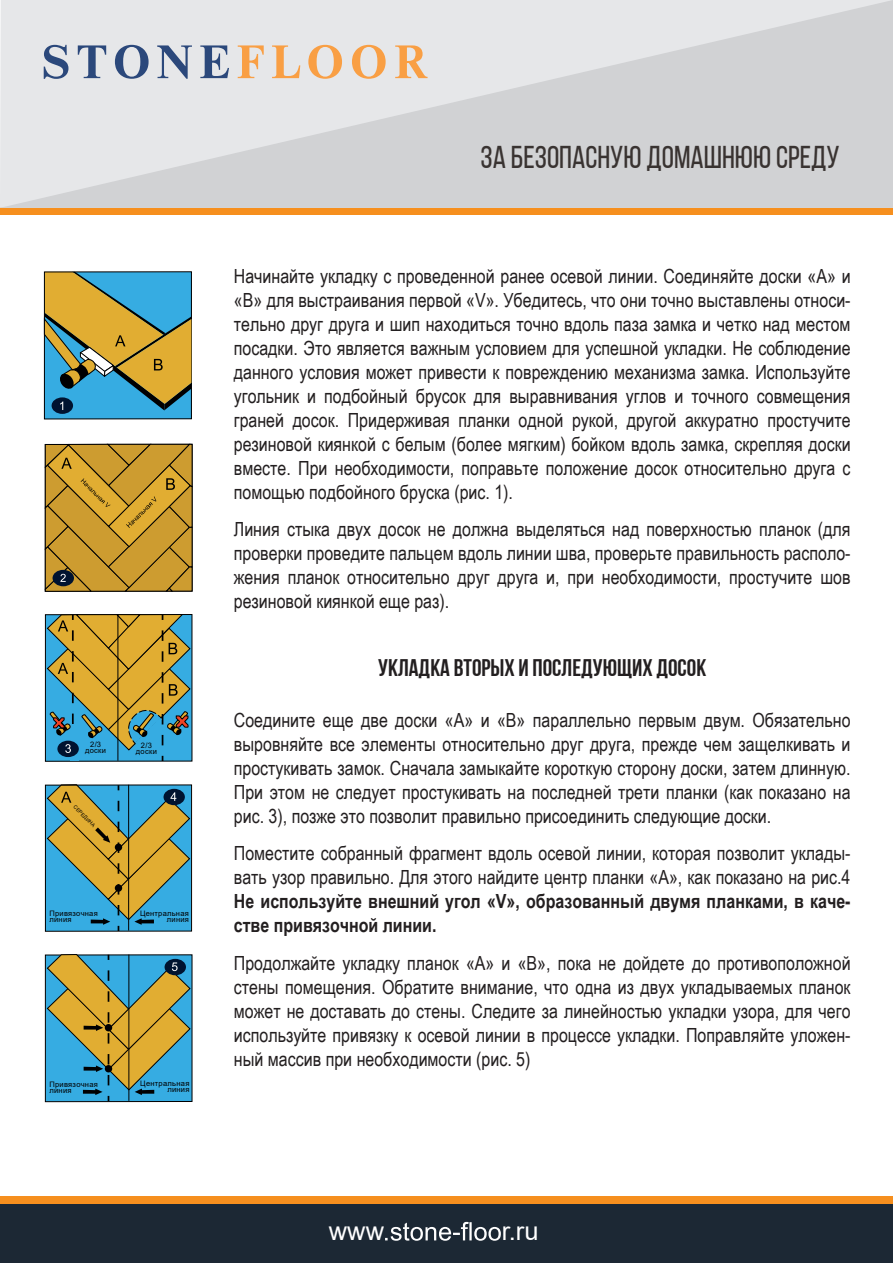
<style>
.page{position:relative;width:893px;height:1263px;background:#fff}
.page>*{position:absolute;margin:0;border:0;box-sizing:border-box;transform-origin:0 0}
.t1{font:31.5px "Bebas Neue";color:#393331}
.t2{font:25.5px "Arial";color:#fff}
.t3{font:700 24px "Bebas Neue";color:#231f20}
.t4{font:19.5px/24px "Arial Narrow";color:#231f20;text-align:justify}
.t5{font:700 19.5px/24px "Arial Narrow";color:#231f20}
.t6{font:7.5px/6px "Arial";letter-spacing:.035em;color:#000001;text-align:center}
.t7{font:4.95px "Arial";color:#000001}
</style>
<div class="page">
<div style="left:0;top:208px;width:893px;height:7px;background:#f68f1e"></div>
<div style="left:0;top:1203px;width:893px;height:60px;background:#1c2834"></div>
<svg style="left:385px;top:1222px;width:116px;height:19px"></svg>
<div style="left:0;top:1196px;width:893px;height:7px;background:#f68f1e"></div>
<svg style="left:0;top:0;width:893px;height:208px;background:#dadbdd"></svg>
<svg style="left:44px;top:45px;width:185px;height:34px;background:#a9b3c5"></svg>
<svg style="left:238px;top:45px;width:190px;height:34px;background:#ecceb0"></svg>
<div style="left:44px;top:272px;width:147px;height:147px;background:#36ace2"></div>
<div style="left:44px;top:271px;width:148px;height:148px;border:1px solid #000001"></div>
<div style="left:52px;top:397px;width:21px;height:17px;background:#001330;border-radius:50%"></div>
<svg style="left:43px;top:272px;width:148px;height:138px"></svg>
<svg style="left:44px;top:443px;width:149px;height:149px;background:#bc902e"></svg>
<div style="left:45px;top:614px;width:147px;height:148px;border:1px solid #000001"></div>
<svg style="left:46px;top:614px;width:145px;height:147px;background:#8d9b6d"></svg>
<div style="left:45px;top:784px;width:147px;height:148px;border:1px solid #000001"></div>
<svg style="left:46px;top:784px;width:145px;height:147px;background:#7ca187"></svg>
<div style="left:45px;top:954px;width:147px;height:148px;border:1px solid #000001"></div>
<svg style="left:46px;top:954px;width:145px;height:147px;background:#7da186"></svg>
<p class="t6" style="left:85px;top:741px;width:23px">2/3 доски</p>
<p class="t6" style="left:136px;top:742px;width:23px">2/3 доски</p>
<p class="t7" style="left:77px;top:803px;width:30px;rotate:45deg">СЕРЕДИНА</p>
<p class="t6" style="left:50px;top:911px;width:50px;text-align:left">Привязочная линия</p>
<p class="t6" style="left:140px;top:910px;width:50px;text-align:right">Центральная линия</p>
<p class="t6" style="left:49px;top:1081px;width:50px;text-align:left">Привязочная линия</p>
<p class="t6" style="left:140px;top:1080px;width:51px;text-align:right">Центральная линия</p>
<h1 class="t1" style="left:481px;top:140px;width:360px">ЗА БЕЗОПАСНУЮ ДОМАШНЮЮ СРЕДУ</h1>
<p class="t4" style="left:234px;top:263px;width:618px">Начинайте укладку с проведенной ранее осевой линии. Соединяйте доски «А» и «В» для выстраивания первой «V». Убедитесь, что они точно выставлены относи&shy;тельно друг друга и шип находиться точно вдоль паза замка и четко над местом посадки. Это является важным условием для успешной укладки. Не соблюдение данного условия может привести к повреждению механизма замка. Используйте угольник и подбойный брусок для выравнивания углов и точного совмещения граней досок. Придерживая планки одной рукой, другой аккуратно простучите резиновой киянкой с белым (более мягким) бойком вдоль замка, скрепляя доски вместе. При необходимости, поправьте положение досок относительно друга с помощью подбойного бруска (рис. 1).</p>
<p class="t4" style="left:234px;top:516px;width:618px">Линия стыка двух досок не должна выделяться над поверхностью планок (для проверки проведите пальцем вдоль линии шва, проверьте правильность располо&shy;жения планок относительно друг друга и, при необходимости, простучите шов резиновой киянкой еще раз).</p>
<p class="t3" style="left:378px;top:654px;width:330px">укладка вторых и последующих досок</p>
<p class="t4" style="left:234px;top:707px;width:618px">Соедините еще две доски «А» и «В» параллельно первым двум. Обязательно выровняйте все элементы относительно друг друга, прежде чем защелкивать и простукивать замок. Сначала замыкайте короткую сторону доски, затем длинную.<br>При этом не следует простукивать на последней трети планки (как показано на рис. 3), позже это позволит правильно присоединить следующие доски.</p>
<p class="t4" style="left:234px;top:840px;width:618px">Поместите собранный фрагмент вдоль осевой линии, которая позволит уклады&shy;вать узор правильно. Для этого найдите центр планки «А», как показано на рис.4</p>
<p class="t5" style="left:234px;top:888px;width:618px">Не используйте внешний угол «V», образованный двумя планками, в каче&shy;стве привязочной линии.</p>
<p class="t4" style="left:234px;top:950px;width:618px">Продолжайте укладку планок «А» и «В», пока не дойдете до противоположной стены помещения. Обратите внимание, что одна из двух укладываемых планок может не доставать до стены. Следите за линейностью укладки узора, для чего используйте привязку к осевой линии в процессе укладки. Поправляйте уложен&shy;ный массив при необходимости (рис. 5)</p>
<h2 class="t2" style="left:329px;top:1214px;width:57px">www</h2>
<h2 class="t2" style="left:502px;top:1214px;width:38px">r.ru</h2>
</div>
